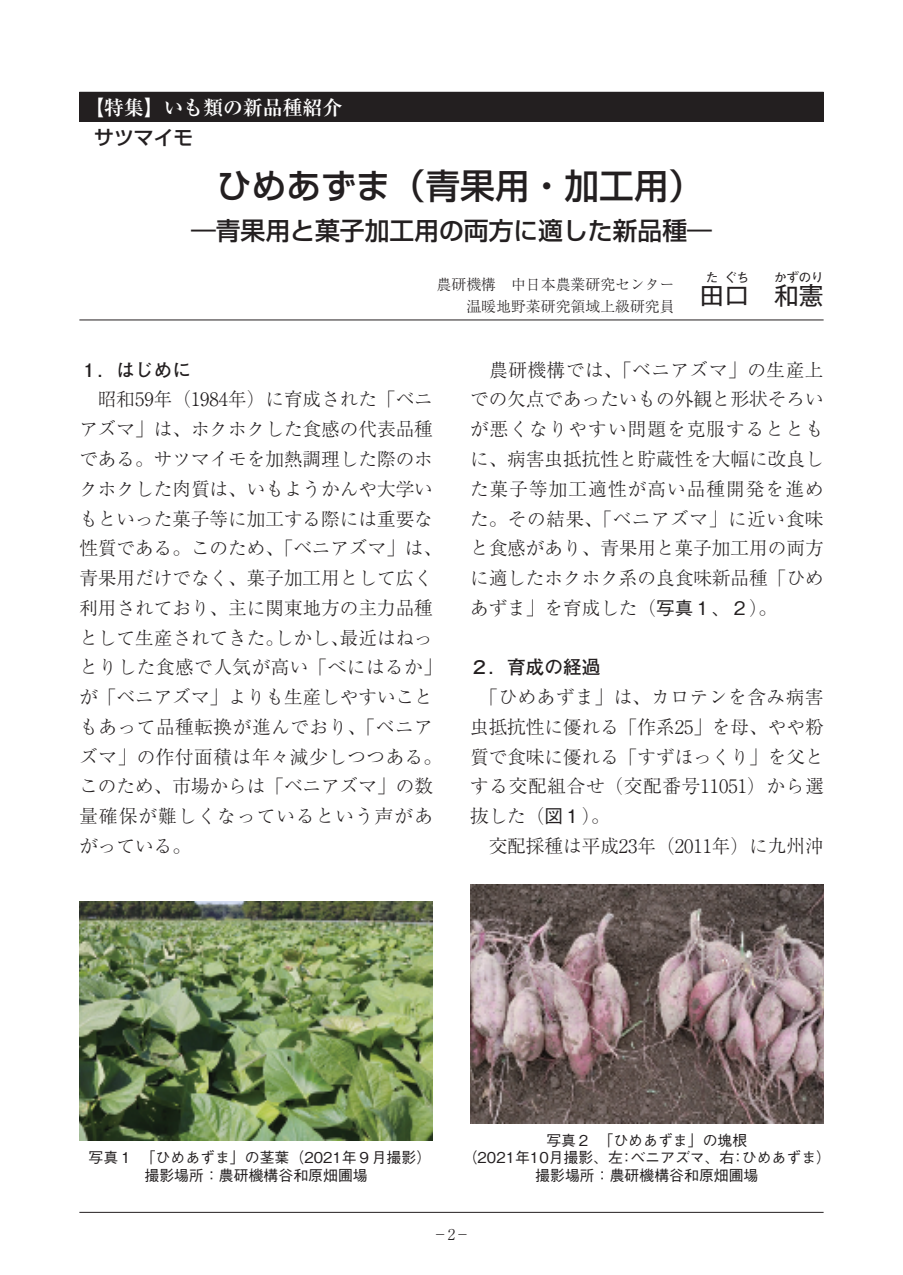
<style>
.page{position:relative;width:903px;height:1275px;background:#fff}
.page>*{position:absolute;margin:0;border:0;box-sizing:border-box;transform-origin:0 0}
.t1{font:500 34.65px "Shin Go Pr 6 N";color:#231f20}
.t2{font:500 24.85px "Shin Go Pr 6 N";color:#231f20}
.t3{font:24.85px "Gothic MB101 Pr 6 N";color:#231f20}
.t4{font:700 19.78px "Ryumin Pr 6 N";color:#fff}
.t5{font:500 19.78px "Shin Go Pr 6 N";color:#231f20}
.t6{font:300 18.55px/29.8px "Ryumin Pr 6 N";color:#231f20}
.t7{font:700 18.55px "Futo Go B101 Pr 6 N";color:#231f20}
.t8{font:500 14.88px/17.3px "Gothic BBB Pr 6 N";color:#231f20;text-align:center}
.t9{font:300 14.88px/22.4px "Ryumin Pr 6 N";color:#231f20;text-align:right}
.t10{font:12.42px "Gothic MB101 Pr 6 N";color:#231f20}
.s1{font-family:"Gothic BBB Pr 6 N";font-weight:500}
</style>
<div class="page">
<hr style="left:79px;top:1212px;width:744px;height:1px;background:#231f20">
<hr style="left:79px;top:320px;width:744px;height:1px;background:#231f20">
<div style="left:79px;top:92px;width:744px;height:30px;background:#231f20"></div>
<img style="left:79px;top:902px;width:354px;height:238px">
<img style="left:470px;top:884px;width:354px;height:239px">
<p class="t4" style="left:84px;top:92px;width:259px">【特集】いも類の新品種紹介</p>
<p class="t5" style="left:94px;top:121px;width:101px">サツマイモ</p>
<h1 class="t1" style="left:217px;top:158px;width:488px">ひめあずま（青果用・加工用）</h1>
<h2 class="t2" style="left:191px;top:210px;width:522px">―青果用と菓子加工用の両方に適した新品種―</h2>
<p class="t9" style="left:437px;top:272px;width:240px">農研機構　中日本農業研究センター温暖地野菜研究領域上級研究員</p>
<p class="t10" style="left:706px;top:267px;width:14px">た</p>
<p class="t10" style="left:724px;top:267px;width:26px">ぐち</p>
<p class="t10" style="left:774px;top:267px;width:51px">かずのり</p>
<h2 class="t3" style="left:699px;top:275px;width:126px">田口　和憲</h2>
<p class="t7" style="left:79px;top:355px;width:113px">１．はじめに</p>
<p class="t6" style="left:79px;top:383px;width:364px">　昭和59年（1984年）に育成された「ベニアズマ」は、ホクホクした食感の代表品種である。サツマイモを加熱調理した際のホクホクした肉質は、いもようかんや大学いもといった菓子等に加工する際には重要な性質である。このため、「ベニアズマ」は、青果用だけでなく、菓子加工用として広く利用されており、主に関東地方の主力品種として生産されてきた。しかし、最近はねっとりした食感で人気が高い「べにはるか」が｢ベニアズマ」よりも生産しやすいこともあって品種転換が進んでおり、｢ベニアズマ｣の作付面積は年々減少しつつある。このため、市場からは｢ベニアズマ｣の数量確保が難しくなっているという声があがっている。</p>
<p class="t6" style="left:470px;top:354px;width:355px;text-align:justify">　農研機構では、｢ベニアズマ｣の生産上での欠点であったいもの外観と形状そろいが悪くなりやすい問題を克服するとともに、病害虫抵抗性と貯蔵性を大幅に改良した菓子等加工適性が高い品種開発を進めた。その結果、「ベニアズマ」に近い食味と食感があり、青果用と菓子加工用の両方に適したホクホク系の良食味新品種｢ひめあずま｣を育成した（<span class="s1">写真１、２</span>）。</p>
<p class="t7" style="left:470px;top:652px;width:132px">２．育成の経過</p>
<p class="t6" style="left:470px;top:681px;width:355px">　「ひめあずま」は、カロテンを含み病害虫抵抗性に優れる「作系25」を母、やや粉質で食味に優れる「すずほっくり」を父とする交配組合せ（交配番号11051）から選抜した（<span class="s1">図１</span>）。<br>　交配採種は平成23年（2011年）に九州沖</p>
<p class="t8" style="left:89px;top:1148px;width:344px">写真１　「ひめあずま」の茎葉（2021年９月撮影）撮影場所：農研機構谷和原畑圃場</p>
<p class="t8" style="left:463px;top:1131px;width:370px">写真２　「ひめあずま」の塊根<br>（2021年10月撮影、左：ベニアズマ、右：ひめあずま）撮影場所：農研機構谷和原畑圃場</p>
<p class="t9" style="left:433px;top:1223px;width:39px">－2－</p>
</div>
